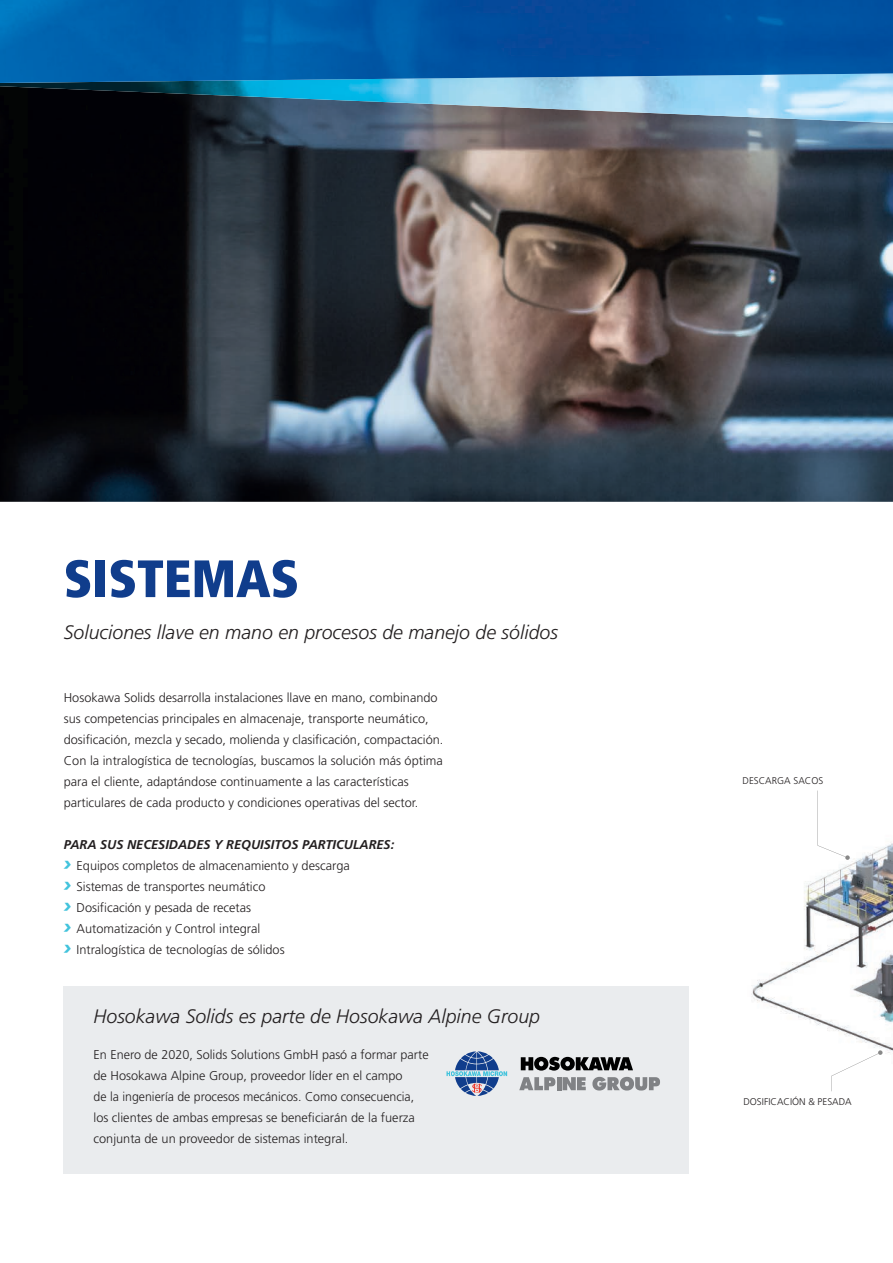
<style>
.page{position:relative;width:893px;height:1263px;background:#fff}
.page>*{position:absolute;margin:0;border:0;box-sizing:border-box;transform-origin:0 0}
.t1{font:900 condensed 52.5px "Frutiger LT Std";color:#103d8c}
.t2{font:italic 300 19.5px "Frutiger LT Std";color:#231f20}
.t3{font:300 12.75px/21px "Frutiger LT Std";color:#231f20}
.t4{font:300 9.75px "Frutiger LT Std";color:#231f20}
.s1{font-weight:700;font-style:italic}
.s2{font-weight:900;font-style:italic;font-size:19.5px;color:#42c3dc}
</style>
<div class="page">
<img style="left:751px;top:843px;width:142px;height:249px">
<img style="left:0;top:123px;width:893px;height:379px">
<img style="left:0;top:83px;width:893px;height:40px">
<img style="left:0;top:0;width:893px;height:83px">
<div style="left:64px;top:986px;width:625px;height:188px;background:#eaecee"></div>
<svg style="left:446px;top:1051px;width:61px;height:45px"></svg>
<svg style="left:521px;top:1057px;width:112px;height:13px"></svg>
<svg style="left:519px;top:1077px;width:36px;height:13px"></svg>
<hr style="left:557px;top:1077px;width:4px;height:13px;background:#808285">
<svg style="left:562px;top:1077px;width:24px;height:13px"></svg>
<svg style="left:592px;top:1077px;width:68px;height:13px"></svg>
<img style="left:817px;top:790px;width:28px;height:67px">
<svg style="left:845px;top:855px;width:5px;height:5px"></svg>
<img style="left:831px;top:1053px;width:47px;height:38px">
<svg style="left:878px;top:1050px;width:4px;height:5px"></svg>
<h1 class="t1" style="left:64px;top:547px;width:237px">SISTEMAS</h1>
<h2 class="t2" style="left:64px;top:621px;width:496px">Soluciones llave en mano en procesos de manejo de sólidos</h2>
<p class="t3" style="left:64px;top:687px;width:381px">Hosokawa Solids desarrolla instalaciones llave en mano, combinando sus competencias principales en almacenaje, transporte neumático, dosificación, mezcla y secado, molienda y clasificación, compactación.<br>Con la intralogística de tecnologías, buscamos la solución más óptima para el cliente, adaptándose continuamente a las características particulares de cada producto y condiciones operativas del sector.</p>
<p class="t3" style="left:64px;top:834px;width:332px"><span class="s1">PARA SUS NECESIDADES Y REQUISITOS PARTICULARES: </span><span class="s2">›</span> Equipos completos de almacenamiento y descarga<br><span class="s2">›</span> Sistemas de transportes neumático<br><span class="s2">›</span> Dosificación y pesada de recetas<br><span class="s2">›</span> Automatización y Control integral<br><span class="s2">›</span> Intralogística de tecnologías de sólidos</p>
<h2 class="t2" style="left:94px;top:1005px;width:448px">Hosokawa Solids es parte de Hosokawa Alpine Group</h2>
<p class="t3" style="left:94px;top:1044px;width:337px">En Enero de 2020, Solids Solutions GmbH pasó a formar parte de Hosokawa Alpine Group, proveedor líder en el campo<br>de la ingeniería de procesos mecánicos. Como consecuencia, los clientes de ambas empresas se beneficiarán de la fuerza conjunta de un proveedor de sistemas integral.</p>
<p class="t4" style="left:742px;top:775px;width:82px">DESCARGA SACOS</p>
<p class="t4" style="left:743px;top:1096px;width:110px">DOSIFICACIÓN &amp; PESADA</p>
</div>
